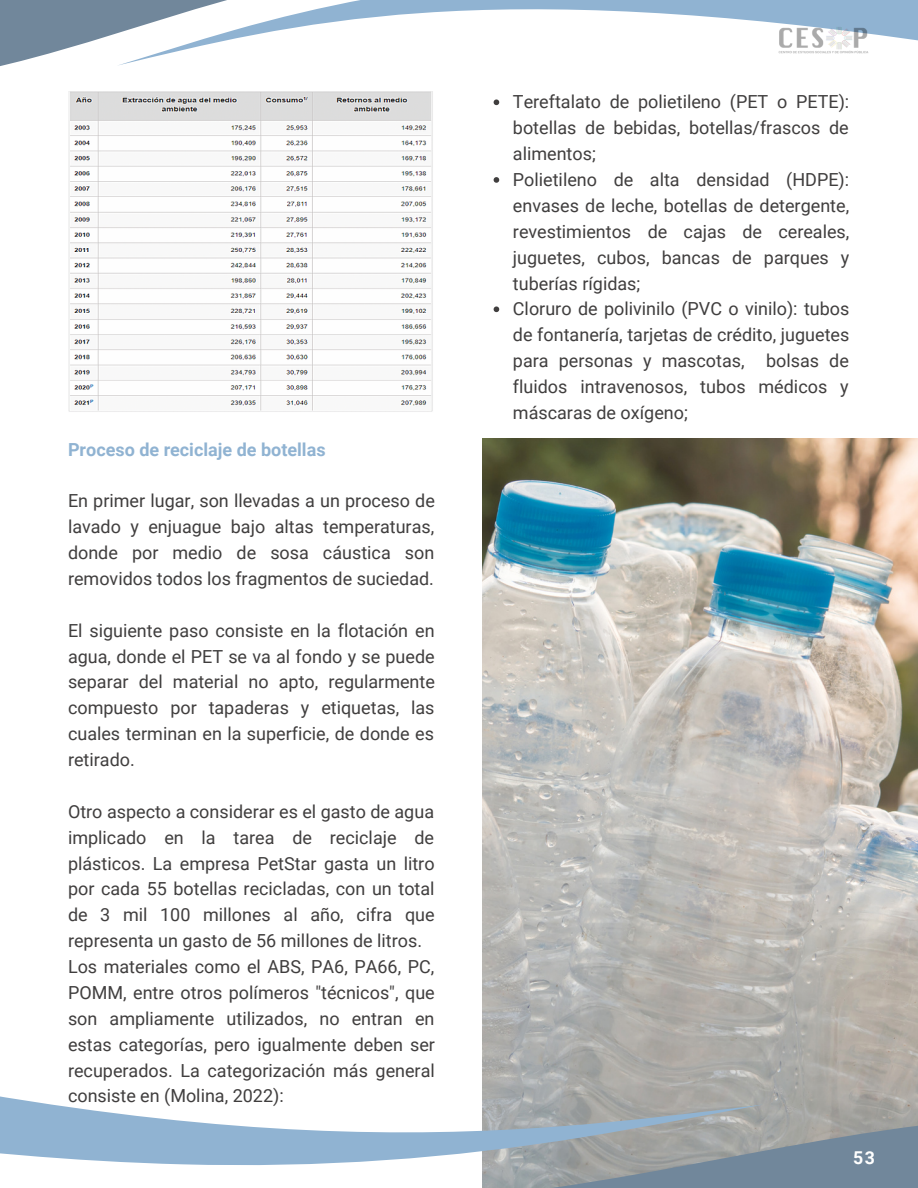
<style>
.page{position:relative;width:918px;height:1188px;background:#fff}
.page>*{position:absolute;margin:0;border:0;box-sizing:border-box;transform-origin:0 0}
.t1{font:18px/25.8px "Roboto";color:#403e3e;text-align:justify}
.t2{font:700 18px "Roboto";color:#90b3d2}
.t3{font:700 17.7px "Roboto";color:#fff}
</style>
<div class="page">
<svg style="left:0;top:0;width:500px;height:181px"></svg>
<svg style="left:117px;top:0;width:801px;height:132px"></svg>
<img style="left:68px;top:92px;width:366px;height:320px">
<img style="left:482px;top:439px;width:436px;height:414px">
<svg style="left:482px;top:853px;width:436px;height:335px;background:#acadab"></svg>
<svg style="left:0;top:868px;width:763px;height:320px"></svg>
<img style="left:777px;top:25px;width:98px;height:30px">
<svg style="left:494px;top:99px;width:5px;height:6px"></svg>
<svg style="left:494px;top:177px;width:5px;height:6px"></svg>
<svg style="left:494px;top:306px;width:5px;height:6px"></svg>
<p class="t2" style="left:68px;top:439px;width:259px">Proceso de reciclaje de botellas</p>
<p class="t1" style="left:68px;top:488px;width:368px">En primer lugar, son llevadas a un proceso de lavado y enjuague bajo altas temperaturas, donde por medio de sosa cáustica son removidos todos los fragmentos de suciedad.</p>
<p class="t1" style="left:68px;top:618px;width:368px">El siguiente paso consiste en la flotación en agua, donde el PET se va al fondo y se puede separar del material no apto, regularmente compuesto por tapaderas y etiquetas, las cuales terminan en la superficie, de donde es retirado.</p>
<p class="t1" style="left:68px;top:799px;width:369px;text-align:left">Otro aspecto a considerar es el gasto de agua implicado en la tarea de reciclaje de plásticos. La empresa PetStar gasta un litro por cada 55 botellas recicladas, con un total de 3 mil 100 millones al año, cifra que representa un gasto de 56 millones de litros.<br>Los materiales como el ABS, PA6, PA66, PC, POMM, entre otros polímeros "técnicos", que son ampliamente utilizados, no entran en estas categorías, pero igualmente deben ser recuperados. La categorización más general consiste en (Molina, 2022):</p>
<p class="t1" style="left:513px;top:89px;width:338px;text-align:left">Tereftalato de polietileno (PET o PETE): botellas de bebidas, botellas/frascos de alimentos;<br>Polietileno de alta densidad (HDPE): envases de leche, botellas de detergente, revestimientos de cajas de cereales, juguetes, cubos, bancas de parques y tuberías rígidas;<br>Cloruro de polivinilo (PVC o vinilo): tubos de fontanería, tarjetas de crédito, juguetes para personas y mascotas, bolsas de fluidos intravenosos, tubos médicos y máscaras de oxígeno;</p>
<p class="t3" style="left:853px;top:1147px;width:23px">53</p>
</div>
